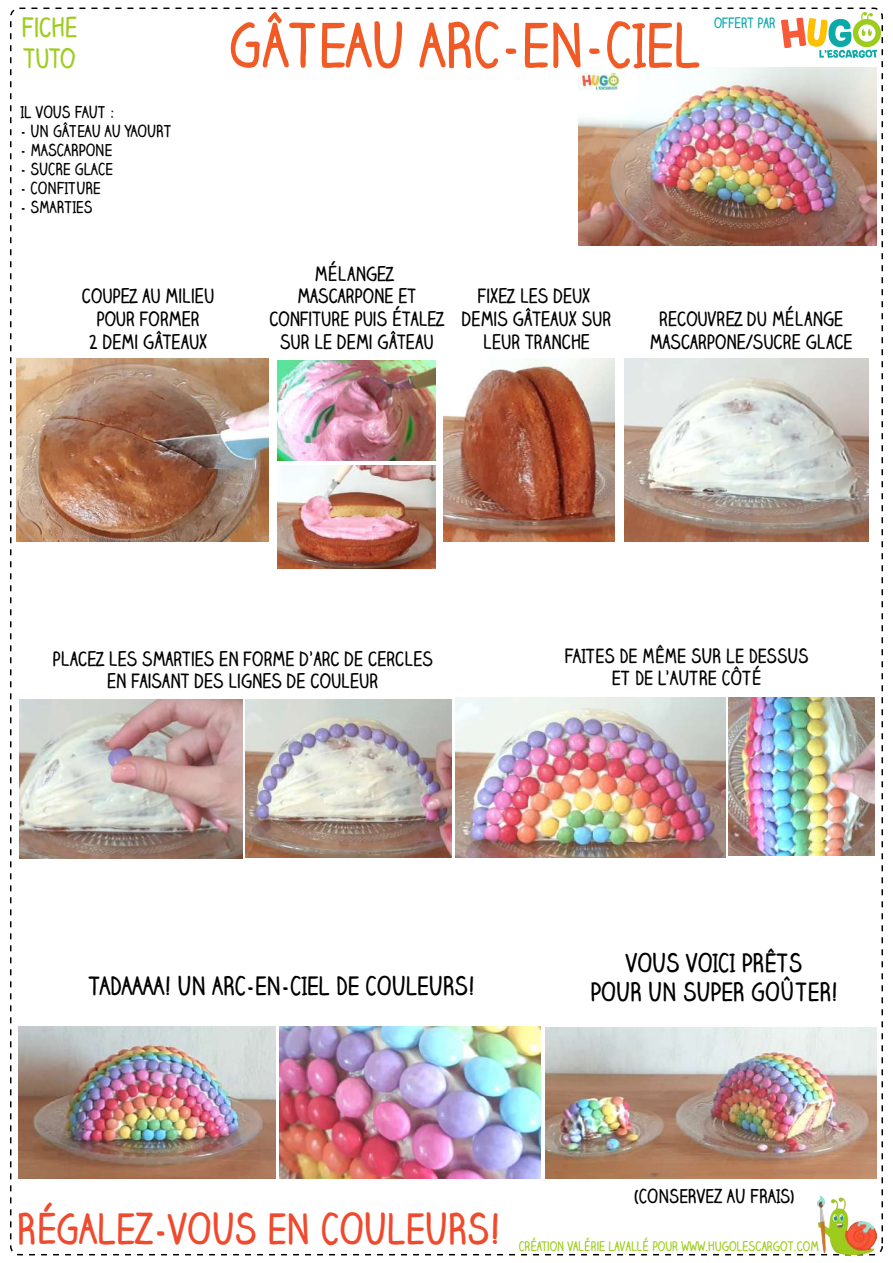
<style>
.page{position:relative;width:893px;height:1263px;background:#fff}
.page>*{position:absolute;margin:0;border:0;box-sizing:border-box;transform-origin:0 0}
.t1{font:700 58.5px "Claire Hand";color:#f15a24;scale:.93 1}
.t2{font:700 40.5px "Claire Hand";color:#ef4a2d;scale:.93 1}
.t3{font:700 25.65px/30.9px "Claire Hand";color:#9ecc1d;scale:.93 1}
.t4{font:700 24.6px "Claire Hand";color:#000;scale:.93 1}
.t5{font:700 18.9px/22.8px "Claire Hand";color:#000;text-align:center;scale:.93 1}
.t6{font:700 18.3px "Claire Hand";color:#000;scale:.93 1}
.t7{font:700 15.9px "Claire Hand";color:#000;scale:.93 1}
.t8{font:700 13.8px "Claire Hand";color:#0da9a8;scale:.93 1}
.t9{font:700 12.6px "Claire Hand";color:#9ecc1d;scale:.93 1}
</style>
<div class="page">
<img style="left:578px;top:67px;width:298px;height:178px">
<img style="left:16px;top:358px;width:252px;height:184px">
<img style="left:278px;top:360px;width:158px;height:100px">
<img style="left:278px;top:466px;width:158px;height:102px">
<img style="left:443px;top:358px;width:171px;height:184px">
<img style="left:624px;top:358px;width:245px;height:184px">
<img style="left:19px;top:699px;width:224px;height:160px">
<img style="left:245px;top:699px;width:207px;height:158px">
<img style="left:456px;top:698px;width:269px;height:159px">
<img style="left:729px;top:698px;width:145px;height:158px">
<img style="left:19px;top:1026px;width:256px;height:153px">
<img style="left:280px;top:1026px;width:260px;height:153px">
<img style="left:546px;top:1027px;width:330px;height:152px">
<img style="left:781px;top:12px;width:99px;height:46px">
<img style="left:817px;top:1197px;width:59px;height:58px">
<h3 class="t3" style="left:21px;top:11px;width:62px">FICHE<br>TUTO</h3>
<p class="t7" style="left:21px;top:101px;width:103px">IL VOUS FAUT :</p>
<p class="t7" style="left:21px;top:120px;width:164px">- UN GÂTEAU AU YAOURT</p>
<p class="t7" style="left:21px;top:139px;width:100px">- MASCARPONE</p>
<p class="t7" style="left:21px;top:158px;width:101px">- SUCRE GLACE</p>
<p class="t7" style="left:21px;top:177px;width:87px">- CONFITURE</p>
<p class="t7" style="left:21px;top:196px;width:79px">- SMARTIES</p>
<h1 class="t1" style="left:229px;top:5px;width:509px">GÂTEAU ARC-EN-CIEL</h1>
<p class="t8" style="left:714px;top:14px;width:68px">OFFERT PAR</p>
<p class="t5" style="left:82px;top:284px;width:144px">COUPEZ AU MILIEU<br>POUR FORMER<br>2 DEMI GÂTEAUX</p>
<p class="t5" style="left:269px;top:262px;width:189px">MÉLANGEZ<br>MASCARPONE ET<br>CONFITURE PUIS ÉTALEZ<br>SUR LE DEMI GÂTEAU</p>
<p class="t5" style="left:462px;top:284px;width:162px">FIXEZ LES DEUX<br>DEMIS GÂTEAUX SUR<br>LEUR TRANCHE</p>
<p class="t5" style="left:650px;top:307px;width:220px">RECOUVREZ DU MÉLANGE<br>MASCARPONE/SUCRE GLACE</p>
<p class="t5" style="left:52px;top:647px;width:411px">PLACEZ LES SMARTIES EN FORME D’ARC DE CERCLES<br>EN FAISANT DES LIGNES DE COULEUR</p>
<p class="t5" style="left:565px;top:644px;width:264px">FAITES DE MÊME SUR LE DESSUS<br>ET DE L’AUTRE CÔTÉ</p>
<h3 class="t4" style="left:626px;top:945px;width:191px">VOUS VOICI PRÊTS</h3>
<h3 class="t4" style="left:89px;top:969px;width:417px">TADAAAA! UN ARC-EN-CIEL DE COULEURS!</h3>
<h3 class="t4" style="left:590px;top:975px;width:268px">POUR UN SUPER GOÛTER!</h3>
<h2 class="t2" style="left:17px;top:1201px;width:522px">RÉGALEZ-VOUS EN COULEURS!</h2>
<p class="t6" style="left:634px;top:1183px;width:174px">(CONSERVEZ AU FRAIS)</p>
<p class="t9" style="left:519px;top:1237px;width:324px">CRÉATION VALÉRIE LAVALLÉ POUR WWW.HUGOLESCARGOT.COM</p>
</div>
